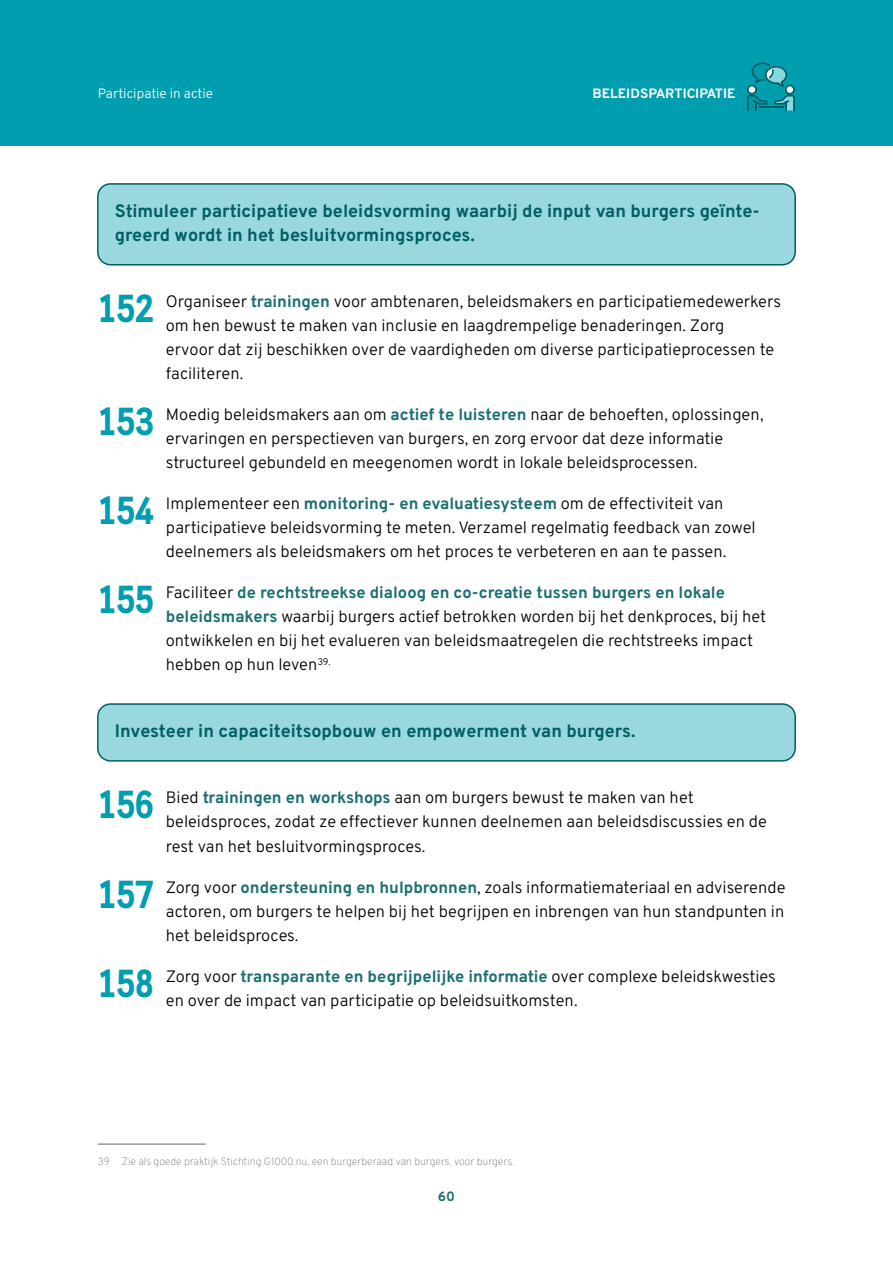
<style>
.page{position:relative;width:893px;height:1263px;background:#fff}
.page>*{position:absolute;margin:0;border:0;box-sizing:border-box;transform-origin:0 0}
.t1{font:700 39px "Cloud Cond";color:#009eaf}
.t2{font:700 18px/24px "Overpass";color:#005f63}
.t3{font:300 16.5px/24px "Overpass";color:#000}
.t4{font:700 13.5px "Overpass";color:#fff}
.t5{font:300 13.5px "Overpass";color:#fff}
.t6{font:700 13.5px "Overpass";color:#1a706f}
.t7{font:100 10.5px "Overpass";color:#646363}
.s1{font-weight:700;color:#1a706f}
</style>
<div class="page">
<div style="left:0;top:0;width:893px;height:146px;background:#009eaf"></div>
<svg style="left:747px;top:62px;width:48px;height:49px"></svg>
<div style="left:98px;top:184px;width:697px;height:81px;background:#99d8df;border-radius:13px"></div>
<div style="left:97px;top:183px;width:699px;height:82px;border:2px solid #005f63;border-radius:13px"></div>
<div style="left:98px;top:704px;width:697px;height:57px;background:#99d8df;border-radius:13px"></div>
<div style="left:97px;top:703px;width:699px;height:59px;border:2px solid #005f63;border-radius:13px"></div>
<hr style="left:98px;top:1144px;width:108px;height:1px;background:#646363">
<p class="t5" style="left:98px;top:82px;width:117px">Participatie in actie</p>
<p class="t4" style="left:592px;top:82px;width:145px">BELEIDSPARTICIPATIE</p>
<p class="t2" style="left:115px;top:198px;width:647px">Stimuleer participatieve beleidsvorming waarbij de input van burgers geïnte&shy;greerd wordt in het besluitvormingsproces.</p>
<h1 class="t1" style="left:98px;top:285px;width:58px">152</h1>
<p class="t3" style="left:166px;top:289px;width:617px">Organiseer <span class="s1">trainingen</span> voor ambtenaren, beleidsmakers en participatiemedewerkers om hen bewust te maken van inclusie en laagdrempelige benaderingen. Zorg<br>ervoor dat zij beschikken over de vaardigheden om diverse participatieprocessen te faciliteren.</p>
<h1 class="t1" style="left:98px;top:398px;width:58px">153</h1>
<p class="t3" style="left:166px;top:402px;width:599px">Moedig beleidsmakers aan om <span class="s1">actief te luisteren</span> naar de behoeften, oplossingen, ervaringen en perspectieven van burgers, en zorg ervoor dat deze informatie structureel gebundeld en meegenomen wordt in lokale beleidsprocessen.</p>
<h1 class="t1" style="left:98px;top:487px;width:58px">154</h1>
<p class="t3" style="left:166px;top:491px;width:591px">Implementeer een <span class="s1">monitoring- en evaluatiesysteem</span> om de effectiviteit van participatieve beleidsvorming te meten. Verzamel regelmatig feedback van zowel deelnemers als beleidsmakers om het proces te verbeteren en aan te passen.</p>
<h1 class="t1" style="left:98px;top:576px;width:58px">155</h1>
<p class="t3" style="left:166px;top:580px;width:602px">Faciliteer <span class="s1">de rechtstreekse dialoog en co-creatie tussen burgers en lokale beleidsmakers</span> waarbij burgers actief betrokken worden bij het denkproces, bij het ontwikkelen en bij het evalueren van beleidsmaatregelen die rechtstreeks impact hebben op hun leven<sup>39.</sup></p>
<p class="t2" style="left:115px;top:718px;width:522px">Investeer in capaciteitsopbouw en empowerment van burgers.</p>
<h1 class="t1" style="left:98px;top:781px;width:58px">156</h1>
<p class="t3" style="left:166px;top:785px;width:602px">Bied <span class="s1">trainingen en workshops</span> aan om burgers bewust te maken van het beleidsproces, zodat ze effectiever kunnen deelnemen aan beleidsdiscussies en de rest van het besluitvormingsproces.</p>
<h1 class="t1" style="left:98px;top:870px;width:58px">157</h1>
<p class="t3" style="left:166px;top:874px;width:621px;text-align:justify">Zorg voor <span class="s1">ondersteuning en hulpbronnen</span>, zoals informatiemateriaal en adviserende actoren, om burgers te helpen bij het begrijpen en inbrengen van hun standpunten in het beleidsproces.</p>
<h1 class="t1" style="left:98px;top:959px;width:58px">158</h1>
<p class="t3" style="left:166px;top:963px;width:611px">Zorg voor <span class="s1">transparante en begrijpelijke informatie</span> over complexe beleidskwesties en over de impact van participatie op beleidsuitkomsten.</p>
<p class="t7" style="left:98px;top:1153px;width:418px">39 Zie als goede praktijk Stichting G1000.nu, een burgerberaad van burgers, voor burgers.</p>
<p class="t6" style="left:438px;top:1185px;width:19px">60</p>
</div>
